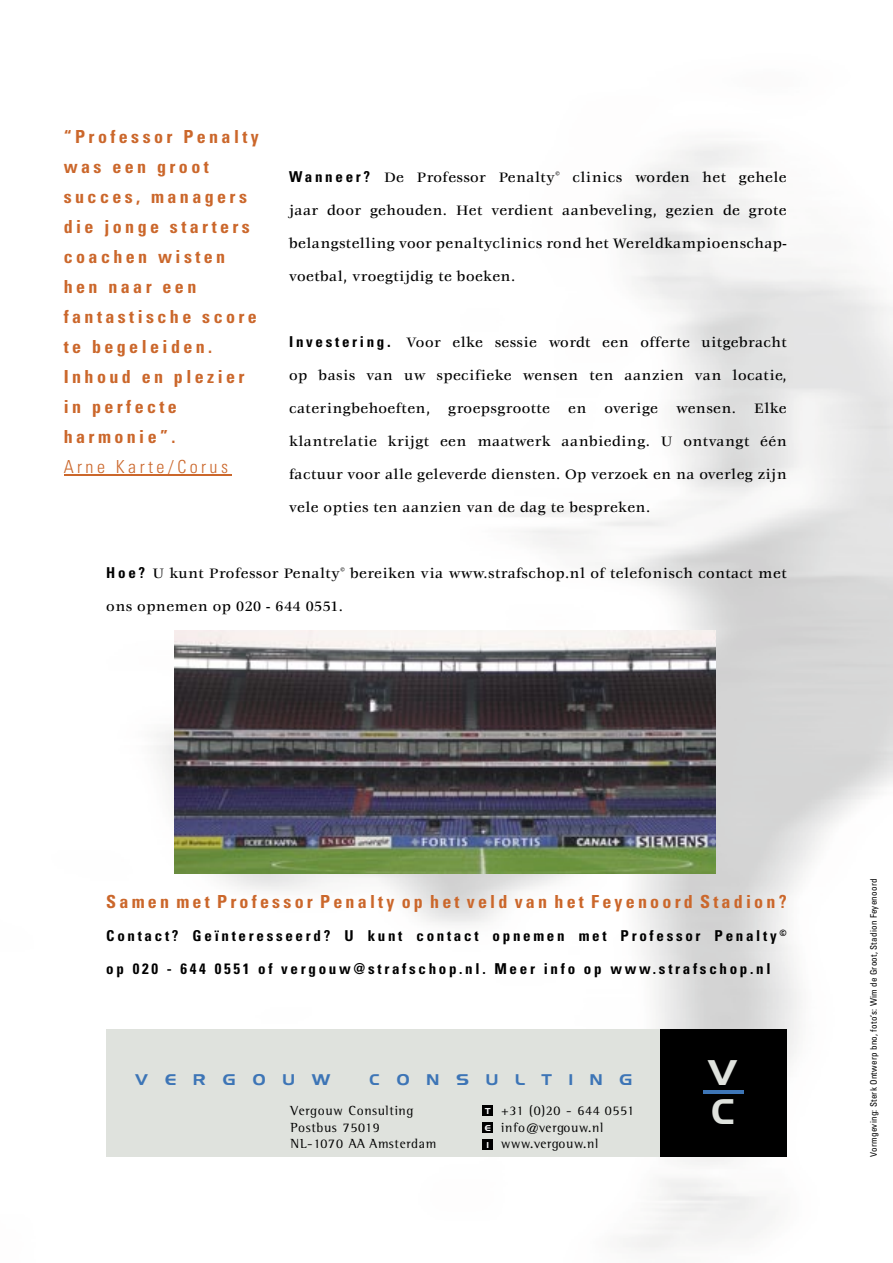
<style>
.page{position:relative;width:893px;height:1263px;background:#fff}
.page>*{position:absolute;margin:0;border:0;box-sizing:border-box;transform-origin:0 0}
.t1{font:34.5px/39px "Longview";color:#dfe2dd}
.t2{font:700 condensed 18px/30px "Univers";letter-spacing:.19em;color:#cb672b}
.t3{font:300 condensed 18px "Univers";letter-spacing:.19em;color:#cb672b}
.t4{font:500 15px/33px "Veljovic Std";letter-spacing:.03em;color:#000}
.t5{font:700 condensed 15px "Univers";letter-spacing:.18em;color:#000}
.t6{font:15px "Longview";letter-spacing:1.16em;color:#3d75b6}
.t7{font:13.5px/16.5px "Rotis Semi Serif";letter-spacing:.05em;color:#000}
.t8{font:condensed 9px "Univers";letter-spacing:.025em;color:#000}
.t9{font:8.25px/17px "Longview";color:#fff}
.s1{font-family:"Univers";font-weight:700;font-stretch:condensed}
.s2{font-family:"Univers";font-weight:700;font-stretch:condensed;font-size:16.5px}
.s3{font-family:"Longview";font-size:8.25px;color:#fff}
</style>
<div class="page">
<img style="left:64px;top:143px;width:829px;height:1109px">
<hr style="left:64px;top:474px;width:167px;height:1px;background:#cb672b">
<div style="left:659px;top:1029px;width:128px;height:128px;background:#000"></div>
<div style="left:106px;top:1029px;width:553px;height:128px;background:#dfe2dd"></div>
<hr style="left:703px;top:1090px;width:40px;height:3px;background:#3d75b6">
<div style="left:483px;top:1123px;width:10px;height:10px;background:#000"></div>
<div style="left:483px;top:1140px;width:10px;height:10px;background:#000"></div>
<div style="left:483px;top:1106px;width:10px;height:10px;background:#000"></div>
<img style="left:174px;top:631px;width:542px;height:243px">
<p class="t2" style="left:64px;top:121px;width:197px">“Professor Penalty was een groot succes, managers die jonge starters coachen wisten hen naar een fantastische score te begeleiden.<br>Inhoud en plezier in perfecte harmonie”.</p>
<p class="t3" style="left:64px;top:456px;width:166px">Arne Karte/Corus</p>
<p class="t4" style="left:289px;top:161px;width:499px"><span class="s1">W a n n e e r ?</span> De Professor Penalty<sup>©</sup> clinics worden het gehele</p>
<p class="t4" style="left:289px;top:194px;width:499px">jaar door gehouden. Het verdient aanbeveling, gezien de grote</p>
<p class="t4" style="left:289px;top:227px;width:499px">belangstelling voor penaltyclinics rond het Wereldkampioenschap-</p>
<p class="t4" style="left:289px;top:260px;width:228px">voetbal, vroegtijdig te boeken.</p>
<p class="t4" style="left:289px;top:326px;width:499px"><span class="s1">I n v e s t e r i n g</span> <span class="s2">.</span> Voor elke sessie wordt een offerte uitgebracht</p>
<p class="t4" style="left:289px;top:359px;width:499px">op basis van uw specifieke wensen ten aanzien van locatie,</p>
<p class="t4" style="left:289px;top:392px;width:499px">cateringbehoeften, groepsgrootte en overige wensen. Elke</p>
<p class="t4" style="left:289px;top:425px;width:499px">klantrelatie krijgt een maatwerk aanbieding. U ontvangt één</p>
<p class="t4" style="left:289px;top:458px;width:499px">factuur voor alle geleverde diensten. Op verzoek en na overleg zijn</p>
<p class="t4" style="left:289px;top:491px;width:363px">vele opties ten aanzien van de dag te bespreken.</p>
<p class="t4" style="left:106px;top:557px;width:682px"><span class="s1">H o e ?</span> U kunt Professor Penalty<sup>©</sup> bereiken via www.strafschop.nl of telefonisch contact met ons opnemen op 020 - 644 0551.</p>
<p class="t2" style="left:106px;top:886px;width:682px">Samen met Professor Penalty op het veld van het Feyenoord Stadion?</p>
<p class="t5" style="left:106px;top:926px;width:682px">Contact? Geïnteresseerd? U kunt contact opnemen met Professor Penalty <sup>©</sup></p>
<p class="t5" style="left:106px;top:959px;width:666px">op 020 - 644 0551 of vergouw@strafschop.nl. Meer info op www.strafschop.nl</p>
<p class="t6" style="left:136px;top:1070px;width:196px">VERGOUW</p>
<p class="t6" style="left:370px;top:1070px;width:264px">CONSULTING</p>
<p class="t7" style="left:291px;top:1102px;width:147px">Vergouw Consulting<br>Postbus 75019<br>NL-1070 AA Amsterdam</p>
<p class="t7" style="left:501px;top:1102px;width:135px;text-indent:-16px"><span class="s3">T</span> +31 (0)20 - 644 0551 info@vergouw.nl www.vergouw.nl</p>
<p class="t9" style="left:485px;top:1119px;width:7px">E<br>I</p>
<h1 class="t1" style="left:709px;top:1053px;width:30px">V<br>C</h1>
<p class="t8" style="left:868px;top:1157px;width:279px;rotate:-90deg">Vormgeving: Sterk Ontwerp bno, foto’s: Wim de Groot, Stadion Feyenoord</p>
</div>
